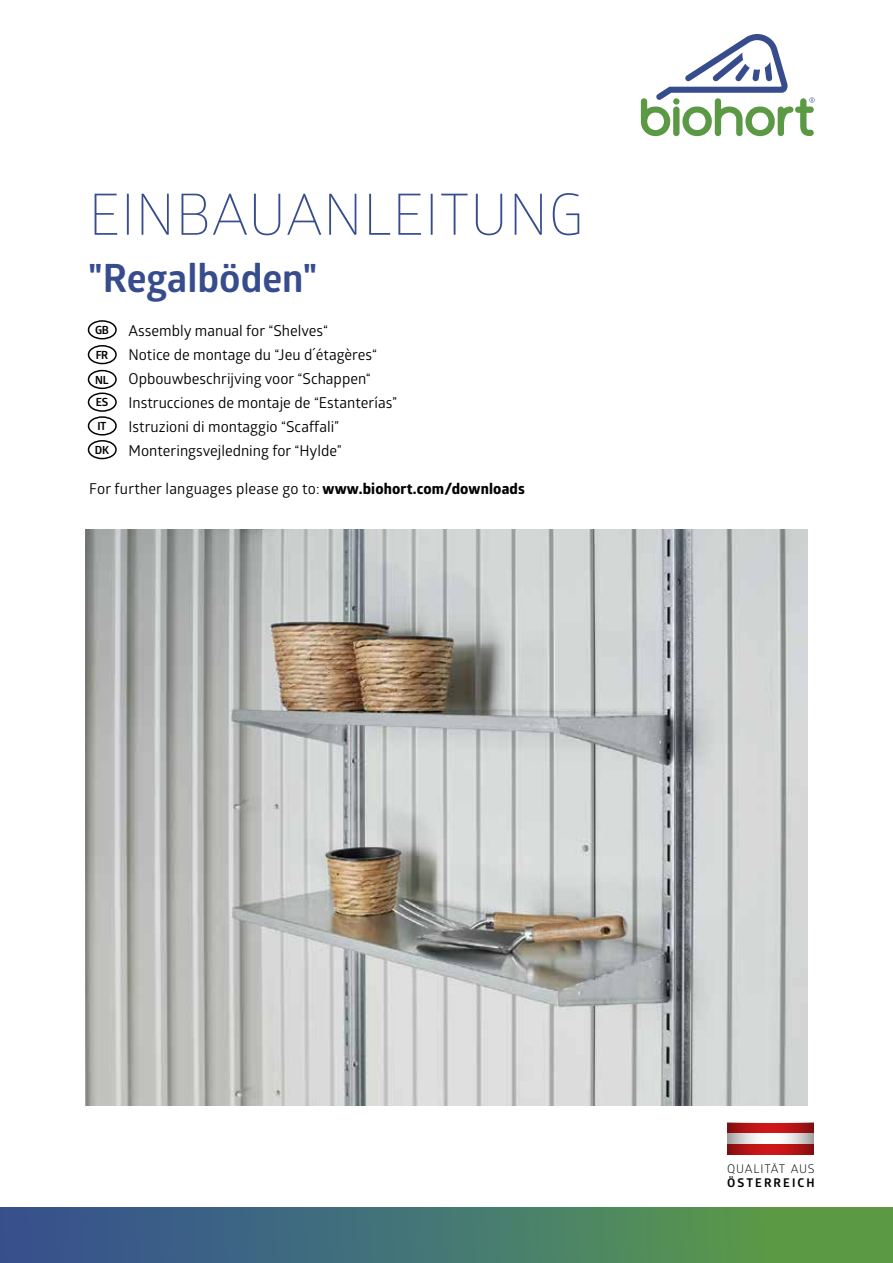
<style>
.page{position:relative;width:893px;height:1263px;background:#fff}
.page>*{position:absolute;margin:0;border:0;box-sizing:border-box;transform-origin:0 0}
.t1{font:300 57.15px "Glober";letter-spacing:.01em;color:#374c8d}
.t2{font:700 39px "Glober";color:#374c8d}
.t3{font:15px/24px "Glober";color:#000}
.t4{font:12px "Glober";letter-spacing:.06em;color:#000}
.t5{font:700 12px "Glober";letter-spacing:.17em;color:#000}
.t6{font:700 11.25px "Glober";letter-spacing:-.03em;color:#000}
.s1{font-weight:800}
</style>
<div class="page">
<img style="left:85px;top:529px;width:723px;height:577px">
<div style="left:88px;top:320px;width:29px;height:19px;border:2px solid #000;border-radius:50%"></div>
<div style="left:88px;top:392px;width:29px;height:20px;border:2px solid #000;border-radius:50%"></div>
<div style="left:88px;top:345px;width:29px;height:19px;border:2px solid #000;border-radius:50%"></div>
<div style="left:88px;top:416px;width:29px;height:19px;border:2px solid #000;border-radius:50%"></div>
<div style="left:88px;top:370px;width:29px;height:19px;border:2px solid #000;border-radius:50%"></div>
<div style="left:88px;top:440px;width:29px;height:19px;border:2px solid #000;border-radius:50%"></div>
<div style="left:0;top:1208px;width:893px;height:55px;background:linear-gradient(to right,#334f98,#5da243)"></div>
<svg style="left:641px;top:34px;width:174px;height:102px"></svg>
<div style="left:727px;top:1123px;width:86px;height:10px;background:#cd1719"></div>
<div style="left:727px;top:1144px;width:86px;height:11px;background:#cd1719"></div>
<svg style="left:727px;top:1123px;width:29px;height:32px"></svg>
<svg style="left:786px;top:1123px;width:27px;height:32px"></svg>
<h1 class="t1" style="left:88px;top:176px;width:497px">EINBAUANLEITUNG</h1>
<h2 class="t2" style="left:88px;top:250px;width:231px">"Regalböden"</h2>
<p class="t6" style="left:95px;top:322px;width:15px">GB</p>
<p class="t3" style="left:129px;top:318px;width:270px">Assembly manual for “Shelves“<br>Notice de montage du “Jeu d´étagères“ Opbouwbeschrijving voor “Schappen“ Instrucciones de montaje de “Estanterías” Istruzioni di montaggio “Scaffali” Monteringsvejledning for “Hylde”</p>
<p class="t3" style="left:89px;top:476px;width:437px">For further languages please go to: <span class="s1">www.biohort.com/downloads</span></p>
<p class="t6" style="left:96px;top:347px;width:14px">FR</p>
<p class="t6" style="left:95px;top:371px;width:15px">NL</p>
<p class="t6" style="left:96px;top:394px;width:14px">ES</p>
<p class="t6" style="left:97px;top:418px;width:11px">IT</p>
<p class="t6" style="left:95px;top:442px;width:16px">DK</p>
<p class="t4" style="left:727px;top:1160px;width:89px">QUALITÄT AUS</p>
<p class="t5" style="left:727px;top:1174px;width:89px">ÖSTERREICH</p>
</div>
